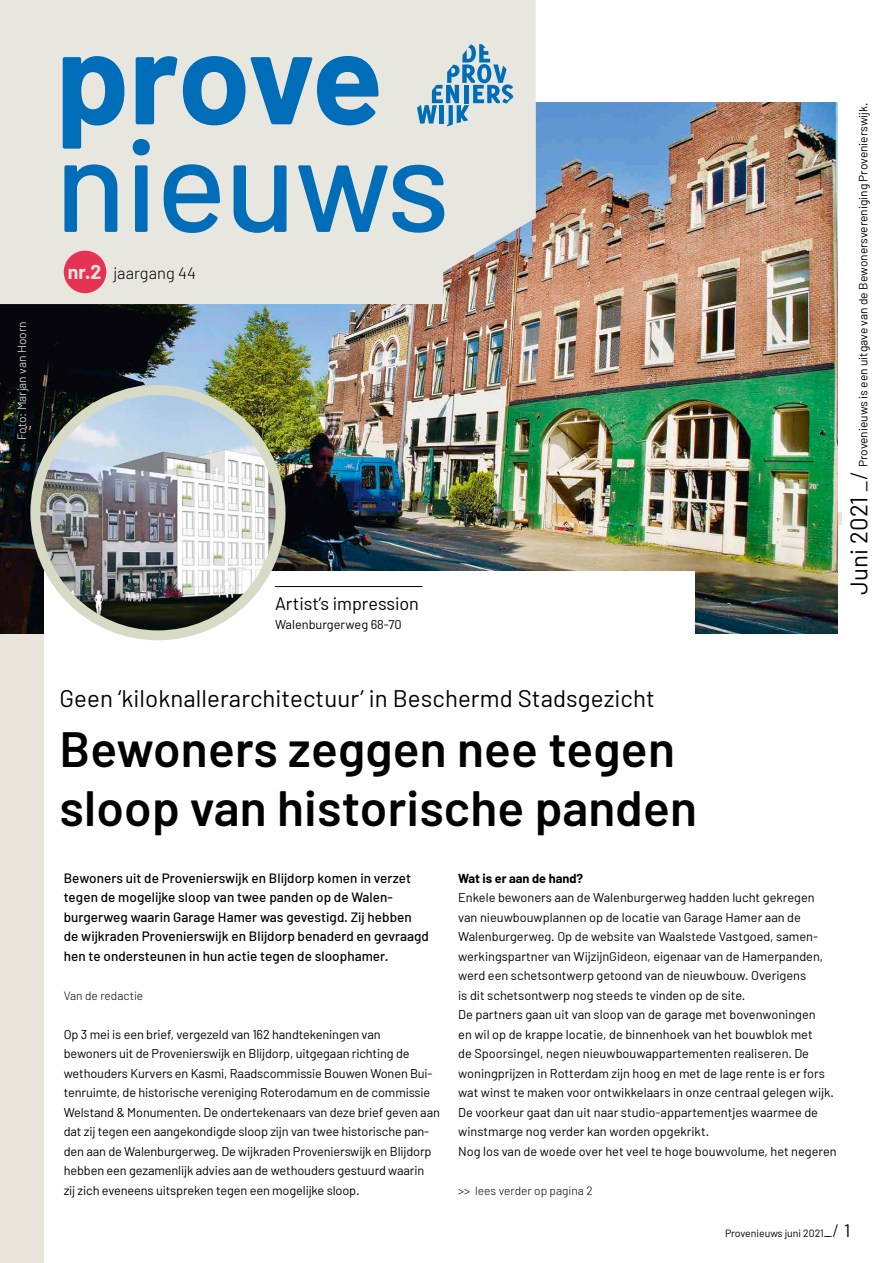
<style>
.page{position:relative;width:893px;height:1263px;background:#fff}
.page>*{position:absolute;margin:0;border:0;box-sizing:border-box;transform-origin:0 0}
.t1{font:500 130.65px "Barlow";letter-spacing:-.01em;color:#006db8}
.t2{font:700 130.65px "Barlow";letter-spacing:-.015em;color:#006db8}
.t3{font:600 49.5px/59.4px "Barlow";letter-spacing:.005em;color:#000}
.t4{font:24px "Barlow";letter-spacing:.005em;color:#000}
.t5{font:18px "Barlow";color:#000}
.t6{font:300 16.5px "Barlow";letter-spacing:.005em;color:#000}
.t7{font:500 13.5px/19.5px "Barlow";letter-spacing:.005em;color:#000}
.t8{font:12.75px/19.5px "Barlow";color:#000}
.t9{font:700 12.75px "Barlow";color:#000}
.t10{font:12px "Barlow";color:#000}
.t11{font:300 12px "Barlow";color:#000}
.t12{font:300 12px "Barlow";color:#fff}
.t13{font:10.5px "Barlow";color:#000}
.s1{font-weight:700;font-size:19.5px;color:#e9e7e0}
.s2{font-size:24px}
.s3{font-weight:300;font-size:24px}
.s4{font-weight:300;font-size:18px}
.s5{font-size:18px}
</style>
<div class="page">
<div style="left:0;top:512px;width:842px;height:751px;background:#e9e4dc"></div>
<div style="left:45px;top:525px;width:811px;height:738px;background:#fff"></div>
<img style="left:0;top:102px;width:838px;height:532px">
<div style="left:45px;top:571px;width:650px;height:139px;background:#fff"></div>
<img style="left:35px;top:390px;width:246px;height:245px;border-radius:123px">
<div style="left:30px;top:385px;width:256px;height:255px;border:10px solid #d7dbc5;border-radius:50%"></div>
<hr style="left:275px;top:586px;width:147px;height:1px;background:#000">
<div style="left:0;top:0;width:536px;height:304px;background:#e8e7df"></div>
<div style="left:64px;top:251px;width:42px;height:42px;background:#e73353;border-radius:50%"></div>
<svg style="left:417px;top:44px;width:96px;height:84px;background:#a6c4d3"></svg>
<p class="t12" style="left:15px;top:440px;width:120px;rotate:-90deg">Foto: Marjan van Hoorn</p>
<h1 class="t2" style="left:55px;top:-4px;width:329px">prove</h1>
<h1 class="t1" style="left:55px;top:104px;width:396px">nieuws</h1>
<p class="t6" style="left:68px;top:263px;width:130px"><span class="s1">nr.2</span> jaargang 44</p>
<h3 class="t5" style="left:275px;top:592px;width:145px">Artist’s impression</h3>
<p class="t8" style="left:275px;top:615px;width:128px">Walenburgerweg 68-70</p>
<p class="t10" style="left:856px;top:595px;width:494px;rotate:-90deg"><span class="s2">Juni 2021</span> <span class="s3">_/</span> Provenieuws is een uitgave van de Bewonersvereniging Provenierswijk.</p>
<h3 class="t4" style="left:60px;top:684px;width:597px">Geen ‘kiloknallerarchitectuur’ in Beschermd Stadsgezicht</h3>
<h2 class="t3" style="left:60px;top:718px;width:639px">Bewoners zeggen nee tegen sloop van historische panden</h2>
<p class="t7" style="left:64px;top:868px;width:367px">Bewoners uit de Provenierswijk en Blijdorp komen in verzet tegen de mogelijke sloop van twee panden op de Walen&shy;burgerweg waarin Garage Hamer was gevestigd. Zij hebben de wijkraden Provenierswijk en Blijdorp benaderd en gevraagd hen te ondersteunen in hun actie tegen de sloophamer.</p>
<p class="t11" style="left:64px;top:988px;width:81px">Van de redactie</p>
<p class="t8" style="left:64px;top:1024px;width:378px">Op 3 mei is een brief, vergezeld van 162 handtekeningen van<br>bewoners uit de Provenierswijk en Blijdorp, uitgegaan richting de wethouders Kurvers en Kasmi, Raadscommissie Bouwen Wonen Bui&shy;tenruimte, de historische vereniging Roterodamum en de commissie Welstand &amp; Monumenten. De ondertekenaars van deze brief geven aan dat zij tegen een aangekondigde sloop zijn van twee historische pan&shy;den aan de Walenburgerweg. De wijkraden Provenierswijk en Blijdorp hebben een gezamenlijk advies aan de wethouders gestuurd waarin<br>zij zich eveneens uitspreken tegen een mogelijke sloop.</p>
<p class="t9" style="left:458px;top:870px;width:126px">Wat is er aan de hand?</p>
<p class="t8" style="left:458px;top:888px;width:380px">Enkele bewoners aan de Walenburgerweg hadden lucht gekregen van nieuwbouwplannen op de locatie van Garage Hamer aan de Walenburgerweg. Op de website van Waalstede Vastgoed, samen&shy;werkingspartner van WijzijnGideon, eigenaar van de Hamerpanden, werd een schetsontwerp getoond van de nieuwbouw. Overigens<br>is dit schetsontwerp nog steeds te vinden op de site.<br>De partners gaan uit van sloop van de garage met bovenwoningen<br>en wil op de krappe locatie, de binnenhoek van het bouwblok met<br>de Spoorsingel, negen nieuwbouwappartementen realiseren. De woningprijzen in Rotterdam zijn hoog en met de lage rente is er fors wat winst te maken voor ontwikkelaars in onze centraal gelegen wijk.<br>De voorkeur gaat dan uit naar studio-appartementjes waarmee de winstmarge nog verder kan worden opgekrikt.<br>Nog los van de woede over het veel te hoge bouwvolume, het negeren</p>
<p class="t11" style="left:458px;top:1183px;width:136px">&gt;&gt; lees verder op pagina 2</p>
<p class="t13" style="left:725px;top:1227px;width:127px">Provenieuws juni 2021<span class="s4">_/</span> <span class="s5">1</span></p>
</div>
